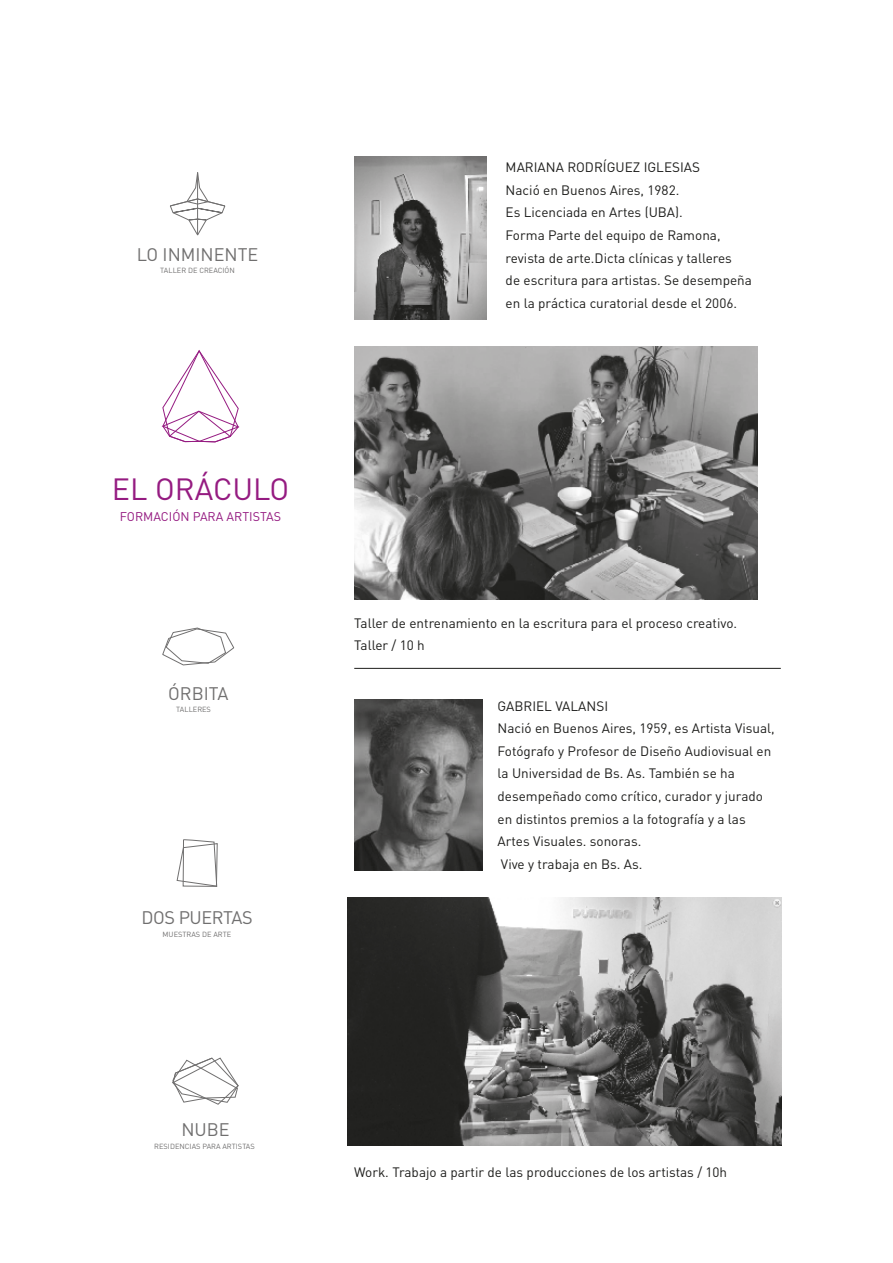
<style>
.page{position:relative;width:893px;height:1263px;background:#fff}
.page>*{position:absolute;margin:0;border:0;box-sizing:border-box;transform-origin:0 0}
.t1{font:30.3px "DIN Pro";color:#951b81}
.t2{font:18px "DIN Pro";color:#706f6f}
.t3{font:18px "DIN Pro";letter-spacing:-.025em;color:#706f6f}
.t4{font:13.5px/22.5px "DIN Pro";color:#1d1d1b}
.t5{font:12.45px "DIN Pro";color:#951b81}
.t6{font:7.35px "DIN Pro";color:#706f6f}
</style>
<div class="page">
<svg style="left:162px;top:350px;width:77px;height:92px"></svg>
<svg style="left:177px;top:839px;width:41px;height:48px"></svg>
<svg style="left:172px;top:1057px;width:67px;height:48px"></svg>
<svg style="left:170px;top:172px;width:55px;height:64px"></svg>
<svg style="left:162px;top:627px;width:72px;height:38px"></svg>
<img style="left:354px;top:157px;width:133px;height:162px">
<img style="left:354px;top:347px;width:403px;height:252px">
<hr style="left:354px;top:668px;width:427px;height:1px;background:#1d1d1b">
<img style="left:348px;top:897px;width:433px;height:249px">
<img style="left:354px;top:700px;width:129px;height:170px">
<h2 class="t2" style="left:137px;top:242px;width:123px">LO INMINENTE</h2>
<p class="t6" style="left:160px;top:266px;width:76px">TALLER DE CREACIÓN</p>
<h1 class="t1" style="left:112px;top:468px;width:179px">EL ORÁCULO</h1>
<p class="t5" style="left:120px;top:508px;width:163px">FORMACIÓN PARA ARTISTAS</p>
<h2 class="t2" style="left:168px;top:681px;width:62px">ÓRBITA</h2>
<p class="t6" style="left:176px;top:705px;width:36px">TALLERES</p>
<h2 class="t3" style="left:142px;top:905px;width:113px">DOS PUERTAS</h2>
<p class="t6" style="left:163px;top:929px;width:70px">MUESTRAS DE ARTE</p>
<p class="t4" style="left:506px;top:156px;width:248px">MARIANA RODRÍGUEZ IGLESIAS<br>Nació en Buenos Aires, 1982.<br>Es Licenciada en Artes (UBA).<br>Forma Parte del equipo de Ramona, revista de arte.Dicta clínicas y talleres<br>de escritura para artistas. Se desempeña en la práctica curatorial desde el 2006.</p>
<p class="t4" style="left:354px;top:611px;width:384px">Taller de entrenamiento en la escritura para el proceso creativo.<br>Taller / 10 h</p>
<p class="t4" style="left:498px;top:694px;width:279px">GABRIEL VALANSI<br>Nació en Buenos Aires, 1959, es Artista Visual, Fotógrafo y Profesor de Diseño Audiovisual en la Universidad de Bs. As. También se ha desempeñado como crítico, curador y jurado en distintos premios a la fotografía y a las Artes Visuales. sonoras.<br>Vive y trabaja en Bs. As.</p>
<h2 class="t2" style="left:181px;top:1118px;width:50px">NUBE</h2>
<p class="t6" style="left:154px;top:1142px;width:102px">RESIDENCIAS PARA ARTISTAS</p>
<p class="t4" style="left:354px;top:1160px;width:374px">Work. Trabajo a partir de las producciones de los artistas / 10h</p>
</div>
